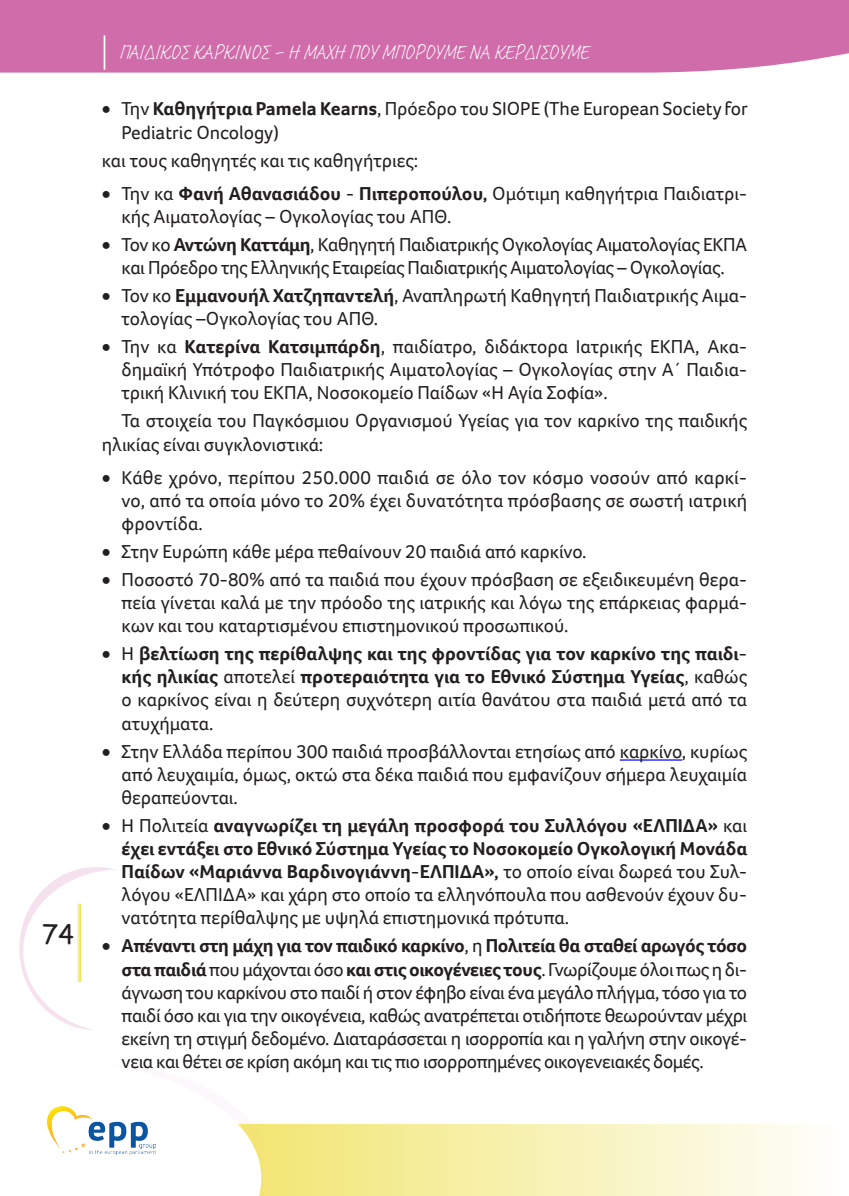
<style>
.page{position:relative;width:849px;height:1196px;background:#fff}
.page>*{position:absolute;margin:0;border:0;box-sizing:border-box;transform-origin:0 0}
.t1{font:26.25px "Comic Sans MS";color:#231f20}
.t2{font:21px "Adobe Handwriting Frank";color:#fff}
.Βασικό{font:19.25px/23.1px "Foco";color:#231f20;text-align:justify}
.t3{font:700 19.25px/23.1px "Foco";color:#231f20;text-align:justify}
.Βασικό-2{font:19.25px/23.1px "Foco";letter-spacing:-.02em;color:#231f20;text-align:center}
.s1{font-weight:700}
.s2{font-weight:400}
</style>
<div class="page">
<div style="left:0;top:0;width:848px;height:22px;background:#d06caa"></div>
<div style="left:0;top:22px;width:848px;height:51px;background:#d06caa"></div>
<hr style="left:104px;top:35px;width:1px;height:35px;background:#fff">
<svg style="left:47px;top:1124px;width:758px;height:71px"></svg>
<img style="left:48px;top:1106px;width:108px;height:48px">
<hr style="left:619px;top:759px;width:62px;height:1px;background:#00f">
<svg style="left:19px;top:867px;width:96px;height:163px"></svg>
<h1 class="t1" style="left:42px;top:914px;width:34px">74</h1>
<p class="t2" style="left:119px;top:38px;width:470px">ΠΑΙΔΙΚΟΣ ΚΑΡΚΙΝΟΣ - H ΜΑΧΗ ΠΟΥ ΜΠΟΡΟΥΜΕ ΝΑ ΚΕΡΔΙΣΟΥΜΕ</p>
<p class="Βασικό" style="left:122px;top:97px;width:627px;text-indent:-20px">• Την <span class="s1">Καθηγήτρια Pamela Kearns</span>, Πρόεδρο του SIOPE (The European Society for<br>Pediatric Oncology)</p>
<p class="Βασικό" style="left:102px;top:148px;width:318px">και τους καθηγητές και τις καθηγήτριες:</p>
<p class="Βασικό" style="left:122px;top:181px;width:627px;text-indent:-20px">• Την κα <span class="s1">Φανή Αθανασιάδου</span> - <span class="s1">Πιπεροπούλου,</span> Ομότιμη καθηγήτρια Παιδιατρι&shy;κής Αιµατολογίας – Ογκολογίας του ΑΠΘ.</p>
<p class="Βασικό-2" style="left:102px;top:232px;width:646px">• Τον κο <span class="s1">Αντώνη Καττάµη</span>, Καθηγητή Παιδιατρικής Ογκολογίας Αιµατολογίας ΕΚΠΑ και Πρόεδρο της Ελληνικής Εταιρείας Παιδιατρικής Αιµατολογίας – Ογκολογίας.</p>
<p class="Βασικό" style="left:122px;top:284px;width:627px;text-indent:-20px">• Τον κο <span class="s1">Εµµανουήλ Χατζηπαντελή</span>, Αναπληρωτή Καθηγητή Παιδιατρικής Αιµα&shy;τολογίας –Ογκολογίας του ΑΠΘ.</p>
<p class="Βασικό" style="left:122px;top:335px;width:627px;text-indent:-20px">• Την κα <span class="s1">Κατερίνα Κατσιµπάρδη</span>, παιδίατρο, διδάκτορα Ιατρικής ΕΚΠΑ, Ακα&shy;δηµαϊκή Υπότροφο Παιδιατρικής Αιµατολογίας – Ογκολογίας στην Α΄ Παιδια&shy;τρική Κλινική του ΕΚΠΑ, Νοσοκοµείο Παίδων «Η Αγία Σοφία».</p>
<p class="Βασικό" style="left:102px;top:409px;width:647px;text-indent:20px">Τα στοιχεία του Παγκόσμιου Οργανισμού Υγείας για τον καρκίνο της παιδικής ηλικίας είναι συγκλονιστικά:</p>
<p class="Βασικό" style="left:122px;top:465px;width:627px;text-indent:-20px">• Κάθε χρόνο, περίπου 250.000 παιδιά σε όλο τον κόσμο νοσούν από καρκί&shy;νο, από τα οποία μόνο το 20% έχει δυνατότητα πρόσβασης σε σωστή ιατρική φροντίδα.</p>
<p class="Βασικό" style="left:102px;top:539px;width:486px">• Στην Ευρώπη κάθε μέρα πεθαίνουν 20 παιδιά από καρκίνο.</p>
<p class="Βασικό" style="left:122px;top:567px;width:627px;text-indent:-20px">• Ποσοστό 70-80% από τα παιδιά που έχουν πρόσβαση σε εξειδικευμένη θερα&shy;πεία γίνεται καλά με την πρόοδο της ιατρικής και λόγω της επάρκειας φαρμά&shy;κων και του καταρτισμένου επιστημονικού προσωπικού.</p>
<p class="t3" style="left:122px;top:642px;width:627px;text-indent:-20px">• <span class="s2">Η</span> βελτίωση της περίθαλψης και της φροντίδας για τον καρκίνο της παιδι&shy;κής ηλικίας <span class="s2">αποτελεί</span> προτεραιότητα για το Εθνικό Σύστημα Υγείας<span class="s2">, καθώς ο καρκίνος είναι η δεύτερη συχνότερη αιτία θανάτου στα παιδιά μετά από τα ατυχήματα.</span></p>
<p class="Βασικό" style="left:122px;top:739px;width:627px;text-indent:-20px">• Στην Ελλάδα περίπου 300 παιδιά προσβάλλονται ετησίως από καρκίνο, κυρίως από λευχαιμία, όμως, οκτώ στα δέκα παιδιά που εμφανίζουν σήμερα λευχαιμία θεραπεύονται.</p>
<p class="t3" style="left:122px;top:813px;width:627px;text-indent:-20px">• <span class="s2">Η Πολιτεία</span> αναγνωρίζει τη μεγάλη προσφορά του Συλλόγου «ΕΛΠΙΔΑ» <span class="s2">και </span>έχει εντάξει στο Εθνικό Σύστημα Υγείας το Νοσοκομείο Ογκολογική Μονάδα Παίδων «Μαριάννα Βαρδινογιάννη-ΕΛΠΙΔΑ», <span class="s2">το οποίο είναι δωρεά του Συλ&shy;λόγου «ΕΛΠΙΔΑ» και χάρη στο οποίο τα ελληνόπουλα που ασθενούν έχουν δυ&shy;νατότητα περίθαλψης με υψηλά επιστημονικά πρότυπα.</span></p>
<p class="Βασικό" style="left:122px;top:934px;width:627px;text-indent:-20px">• <span class="s1">Απέναντι στη μάχη για τον παιδικό καρκίνο</span>, η <span class="s1">Πολιτεία θα σταθεί αρωγός τόσο στα παιδιά</span> που μάχονται όσο <span class="s1">και στις οικογένειες τους</span>. Γνωρίζουμε όλοι πως η δι&shy;άγνωση του καρκίνου στο παιδί ή στον έφηβο είναι ένα μεγάλο πλήγμα, τόσο για το παιδί όσο και για την οικογένεια, καθώς ανατρέπεται οτιδήποτε θεωρούνταν μέχρι εκείνη τη στιγμή δεδομένο. Διαταράσσεται η ισορροπία και η γαλήνη στην οικογέ&shy;νεια και θέτει σε κρίση ακόμη και τις πιο ισορροπημένες οικογενειακές δομές.</p>
</div>
